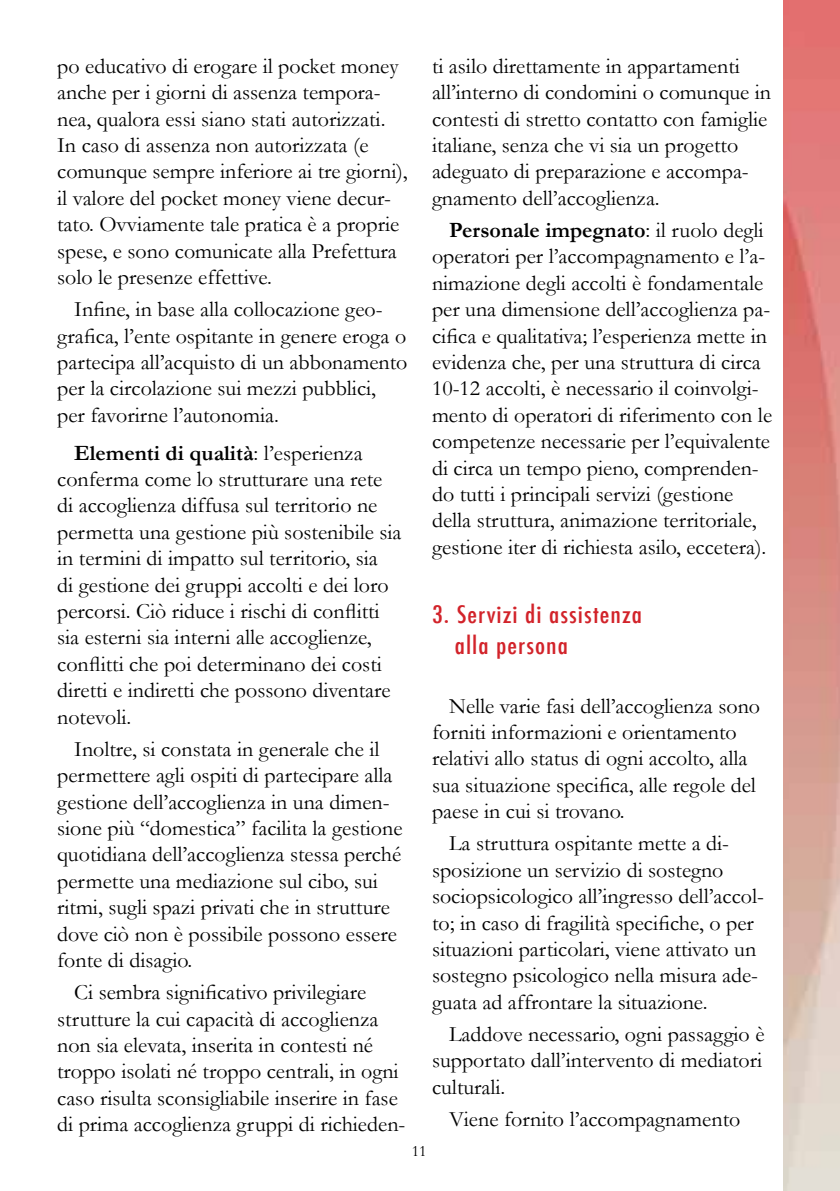
<style>
.page{position:relative;width:840px;height:1191px;background:#fff}
.page>*{position:absolute;margin:0;border:0;box-sizing:border-box;transform-origin:0 0}
.t1{font:500 condensed 23.4px/31.2px "Futura";letter-spacing:.04em;color:#d2232a;scale:1.11 1}
.t2{font:22px/26.4px "Garamond";color:#000}
.t3{font:16px "Garamond";color:#000}
.s1{font-weight:700}
</style>
<div class="page">
<img style="left:783px;top:0;width:56px;height:1191px">
<p class="t2" style="left:57px;top:52px;width:352px">po educativo di erogare il pocket money anche per i giorni di assenza tempora&shy;nea, qualora essi siano stati autorizzati.<br>In caso di assenza non autorizzata (e comunque sempre inferiore ai tre giorni), il valore del pocket money viene decur&shy;tato. Ovviamente tale pratica è a proprie spese, e sono comunicate alla Prefettura solo le presenze effettive.</p>
<p class="t2" style="left:57px;top:296px;width:351px;text-indent:17px">Infine, in base alla collocazione geo&shy;grafica, l’ente ospitante in genere eroga o partecipa all’acquisto di un abbonamento per la circolazione sui mezzi pubblici, per favorirne l’autonomia.</p>
<p class="t2" style="left:57px;top:439px;width:345px;text-indent:17px"><span class="s1">Elementi di qualità</span>: l’esperienza conferma come lo strutturare una rete di accoglienza diffusa sul territorio ne permetta una gestione più sostenibile sia in termini di impatto sul territorio, sia<br>di gestione dei gruppi accolti e dei loro percorsi. Ciò riduce i rischi di conflitti sia esterni sia interni alle accoglienze, conflitti che poi determinano dei costi diretti e indiretti che possono diventare notevoli.</p>
<p class="t2" style="left:57px;top:735px;width:346px;text-indent:17px">Inoltre, si constata in generale che il permettere agli ospiti di partecipare alla gestione dell’accoglienza in una dimen&shy;sione più “domestica” facilita la gestione quotidiana dell’accoglienza stessa perché permette una mediazione sul cibo, sui ritmi, sugli spazi privati che in strutture dove ciò non è possibile possono essere fonte di disagio.</p>
<p class="t2" style="left:57px;top:978px;width:349px;text-indent:17px">Ci sembra significativo privilegiare strutture la cui capacità di accoglienza non sia elevata, inserita in contesti né troppo isolati né troppo centrali, in ogni caso risulta sconsigliabile inserire in fase di prima accoglienza gruppi di richieden-</p>
<p class="t2" style="left:432px;top:52px;width:340px">ti asilo direttamente in appartamenti all’interno di condomini o comunque in contesti di stretto contatto con famiglie italiane, senza che vi sia un progetto adeguato di preparazione e accompa&shy;gnamento dell’accoglienza.</p>
<p class="t2" style="left:432px;top:217px;width:341px;text-indent:17px"><span class="s1">Personale impegnato</span>: il ruolo degli operatori per l’accompagnamento e l’a&shy;nimazione degli accolti è fondamentale per una dimensione dell’accoglienza pa&shy;cifica e qualitativa; l’esperienza mette in evidenza che, per una struttura di circa 10-12 accolti, è necessario il coinvolgi&shy;mento di operatori di riferimento con le competenze necessarie per l’equivalente di circa un tempo pieno, comprenden&shy;do tutti i principali servizi (gestione della struttura, animazione territoriale, gestione iter di richiesta asilo, eccetera).</p>
<p class="t1" style="left:454px;top:598px;width:170px;text-indent:-23px">3. Servizi di assistenza alla persona</p>
<p class="t2" style="left:432px;top:692px;width:329px;text-indent:17px">Nelle varie fasi dell’accoglienza sono forniti informazioni e orientamento relativi allo status di ogni accolto, alla sua situazione specifica, alle regole del paese in cui si trovano.</p>
<p class="t2" style="left:432px;top:830px;width:333px;text-indent:17px">La struttura ospitante mette a di&shy;sposizione un servizio di sostegno sociopsicologico all’ingresso dell’accol&shy;to; in caso di fragilità specifiche, o per situazioni particolari, viene attivato un sostegno psicologico nella misura ade&shy;guata ad affrontare la situazione.</p>
<p class="t2" style="left:432px;top:1020px;width:334px;text-align:justify;text-indent:17px">Laddove necessario, ogni passaggio è supportato dall’intervento di mediatori culturali.</p>
<p class="t2" style="left:449px;top:1105px;width:292px">Viene fornito l’accompagnamento</p>
<p class="t3" style="left:411px;top:1141px;width:17px">11</p>
</div>
